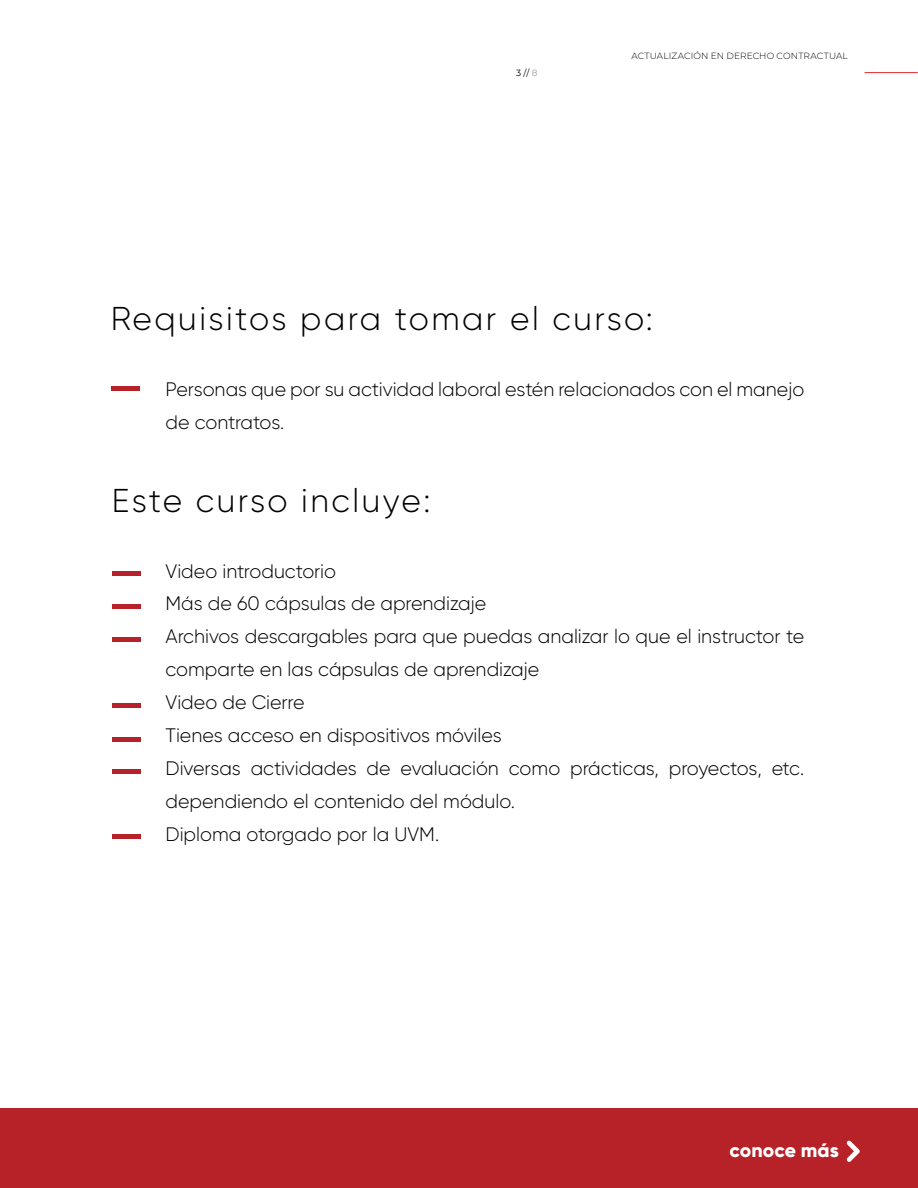
<style>
.page{position:relative;width:918px;height:1188px;background:#fff}
.page>*{position:absolute;margin:0;border:0;box-sizing:border-box;transform-origin:0 0}
.t1{font:300 33px "Gilroy";letter-spacing:.075em;color:#000}
.t2{font:300 19.5px/33px "Gilroy";letter-spacing:-.005em;color:#000}
.t3{font:800 19.5px "Gilroy";color:#fff}
.t4{font:300 9px "Montserrat";letter-spacing:.02em;color:#000}
.t5{font:9px "Montserrat";color:#000}
.s1{color:#9d9d9c}
</style>
<div class="page">
<hr style="left:865px;top:72px;width:53px;height:1px;background:#e62a32">
<div style="left:0;top:1108px;width:918px;height:80px;background:#b62228"></div>
<svg style="left:847px;top:1140px;width:13px;height:22px"></svg>
<hr style="left:112px;top:571px;width:28px;height:4px;background:#b62228">
<hr style="left:112px;top:386px;width:28px;height:4px;background:#b62228">
<div style="left:112px;top:604px;width:28px;height:5px;background:#b62228"></div>
<hr style="left:112px;top:638px;width:28px;height:4px;background:#b62228">
<hr style="left:112px;top:703px;width:28px;height:4px;background:#b62228">
<hr style="left:112px;top:737px;width:28px;height:4px;background:#b62228">
<hr style="left:112px;top:769px;width:28px;height:4px;background:#b62228">
<div style="left:112px;top:834px;width:28px;height:5px;background:#b62228"></div>
<p class="t5" style="left:516px;top:66px;width:23px">3 // <span class="s1">8</span></p>
<p class="t4" style="left:631px;top:50px;width:218px">ACTUALIZACIÓN EN DERECHO CONTRACTUAL</p>
<h1 class="t1" style="left:111px;top:298px;width:544px">Requisitos para tomar el curso:</h1>
<p class="t2" style="left:166px;top:372px;width:640px">Personas que por su actividad laboral estén relacionados con el manejo de contratos.</p>
<h1 class="t1" style="left:112px;top:480px;width:320px">Este curso incluye:</h1>
<p class="t2" style="left:166px;top:554px;width:640px">Video introductorio<br>Más de 60 cápsulas de aprendizaje<br>Archivos descargables para que puedas analizar lo que el instructor te comparte en las cápsulas de aprendizaje<br>Video de Cierre<br>Tienes acceso en dispositivos móviles<br>Diversas actividades de evaluación como prácticas, proyectos, etc. dependiendo el contenido del módulo.<br>Diploma otorgado por la UVM.</p>
<p class="t3" style="left:730px;top:1138px;width:111px">conoce más</p>
</div>
